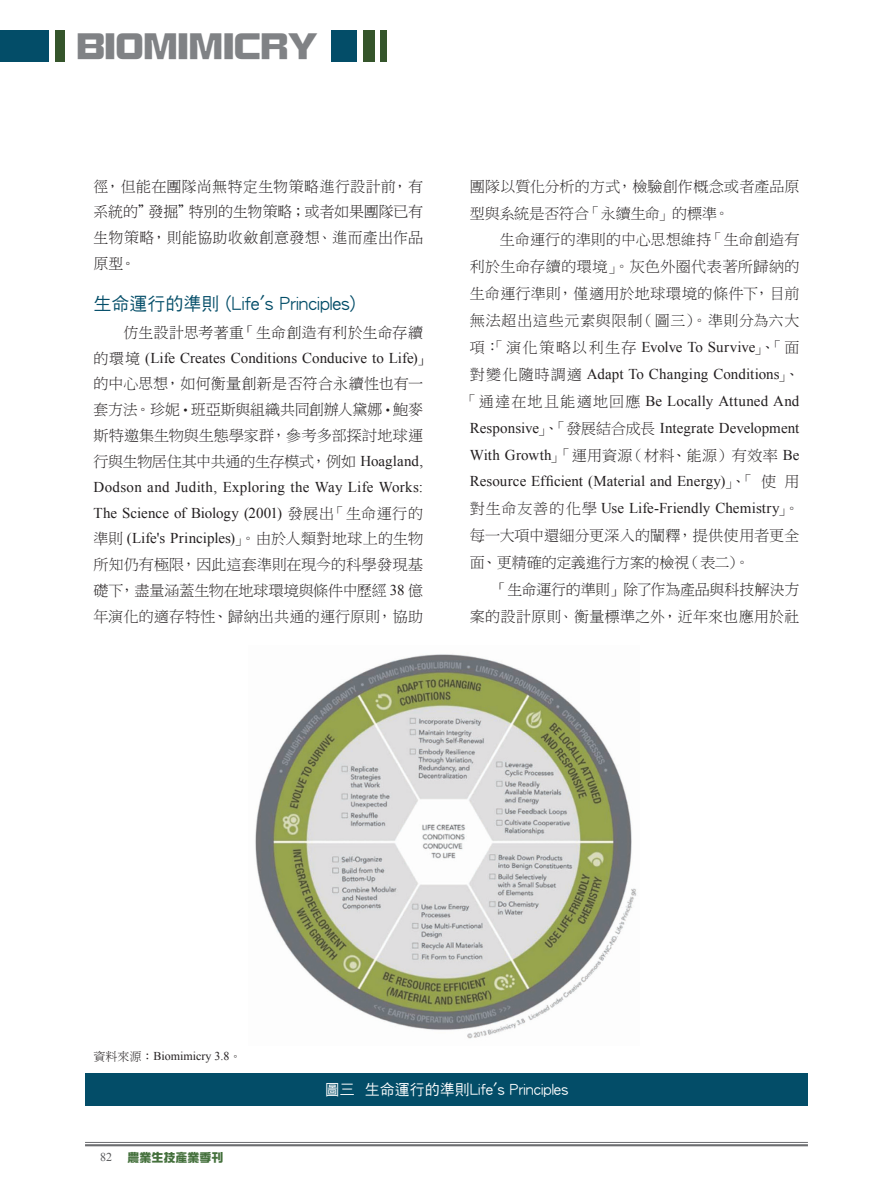
<style>
.page{position:relative;width:893px;height:1191px;background:#fff}
.page>*{position:absolute;margin:0;border:0;box-sizing:border-box;transform-origin:0 0}
.t1{font:36px "DF Zong Yi W9 WINP BF";color:#808285}
.t2{font:18px "DF Hei W5 WINP BF";color:#034d68}
.t3{font:15px/26.8px "P Ming Li U";letter-spacing:.005em;color:#231f20}
.t4{font:15px/26.8px "Times New Roman";letter-spacing:.005em;color:#231f20;text-align:justify}
.t5{font:15px/25.8px "DF Ming W3 WIN BF";color:#231f20;text-align:justify}
.t6{font:15px "DF Hei W5 WINP BF";color:#fff}
.t7{font:12px "Times New Roman";color:#231f20}
.t8{font:12px "DF Zong Yi W9 WINP BF";color:#44703c}
.t9{font:12px "Times New Roman";color:#57585a}
.s1{font-family:"DF Ming W3 WIN BF"}
.s2{font-family:"Times New Roman";font-size:12px}
.s3{font-family:"P Ming Li U"}
.s4{font-family:"Times New Roman"}
</style>
<div class="page">
<hr style="left:85px;top:1142px;width:723px;height:1px;background:#6c6d70">
<hr style="left:85px;top:1144px;width:723px;height:2px;background:#6c6d70">
<div style="left:331px;top:30px;width:26px;height:31px;background:#034d68"></div>
<div style="left:363px;top:30px;width:11px;height:31px;background:#35552b"></div>
<div style="left:380px;top:30px;width:7px;height:31px;background:#35552b"></div>
<div style="left:55px;top:30px;width:9px;height:32px;background:#35552b"></div>
<div style="left:0;top:30px;width:48px;height:32px;background:#034d68"></div>
<img style="left:255px;top:654px;width:382px;height:385px">
<div style="left:85px;top:1073px;width:723px;height:33px;background:#034d68"></div>
<h1 class="t1" style="left:77px;top:28px;width:243px">BIOMIMICRY</h1>
<p class="t5" style="left:93px;top:173px;width:331px">徑，但能在團隊尚無特定生物策略進行設計前，有系統的＂發掘＂特別的生物策略；或者如果團隊已有生物策略，則能協助收斂創意發想、進而產出作品原型。</p>
<p class="t2" style="left:94px;top:295px;width:264px">生命運行的準則 (Life's Principles)</p>
<p class="t5" style="left:124px;top:319px;width:301px">仿生設計思考著重「生命創造有利於生命存續</p>
<p class="t4" style="left:94px;top:344px;width:339px"><span class="s1">的環境</span> (Life Creates Conditions Conducive to Life)<span class="s1">」</span></p>
<p class="t5" style="left:94px;top:371px;width:331px">的中心思想，如何衡量創新是否符合永續性也有一套方法。珍妮 <span class="s2">•</span> 班亞斯與組織共同創辦人黛娜 <span class="s2">•</span> <span class="s3">鮑麥</span></p>
<p class="t3" style="left:94px;top:423px;width:331px;line-height:25.8px">斯特邀集生物與生態學家群，參考多部探討地球運行與生物居住其中共通的生存模式，例如 <span class="s4">Hoagland,</span></p>
<p class="t4" style="left:94px;top:473px;width:331px;line-height:25.8px">Dodson and Judith, Exploring the Way Life Works:<br>The Science of Biology (2001) <span class="s3">發展出「生命運行的準則</span> (Life's Principles)<span class="s3">」。由於人類對地球上的生物</span></p>
<p class="t3" style="left:93px;top:552px;width:331px;line-height:25.8px;text-align:justify">所知仍有極限，因此這套準則在現今的科學發現基礎下，盡量涵蓋生物在地球環境與條件中歷經 <span class="s4">38</span> 億年演化的適存特性、歸納出共通的運行原則，協助</p>
<p class="t3" style="left:470px;top:173px;width:331px">團隊以質化分析的方式，檢驗創作概念或者產品原型與系統是否符合「永續生命」的標準。</p>
<p class="t3" style="left:470px;top:226px;width:331px;text-align:justify;text-indent:30px">生命運行的準則的中心思想維持「生命創造有利於生命存續的環境」。灰色外圈代表著所歸納的生命運行準則，僅適用於地球環境的條件下，目前無法超出這些元素與限制（圖三）。準則分為六大項：「演化策略以利生存 <span class="s4">Evolve To Survive</span>」、「面</p>
<p class="t4" style="left:462px;top:360px;width:339px;text-align:center"><span class="s3">對變化隨時調適</span> Adapt To Changing Conditions<span class="s3">」、「通達在地且能適地回應</span> Be Locally Attuned And<br>Responsive<span class="s3">」、「發展結合成長</span> Integrate Development</p>
<p class="t3" style="left:470px;top:441px;width:331px"><span class="s4">With Growth</span>」「運用資源（材料、能源）有效率 <span class="s4">Be</span></p>
<p class="t4" style="left:470px;top:468px;width:331px">Resource Efficient (Material and Energy)<span class="s3">」、「使用對生命友善的化學</span> Use Life-Friendly Chemistry<span class="s3">」。</span></p>
<p class="t3" style="left:470px;top:522px;width:331px">每一大項中還細分更深入的闡釋，提供使用者更全面、更精確的定義進行方案的檢視（表二）。</p>
<p class="t5" style="left:470px;top:576px;width:331px;line-height:26.8px;text-align:right">「生命運行的準則」除了作為產品與科技解決方<br>案的設計原則、衡量標準之外，近年來也應用於社</p>
<p class="t7" style="left:94px;top:1047px;width:150px"><span class="s1">資料來源：</span>Biomimicry 3.8<span class="s1">。</span></p>
<p class="t9" style="left:100px;top:1149px;width:13px">82</p>
<p class="t8" style="left:128px;top:1151px;width:97px">農業生技產業季刊</p>
<p class="t6" style="left:325px;top:1082px;width:245px">圖三 生命運行的準則Life's Principles</p>
</div>
